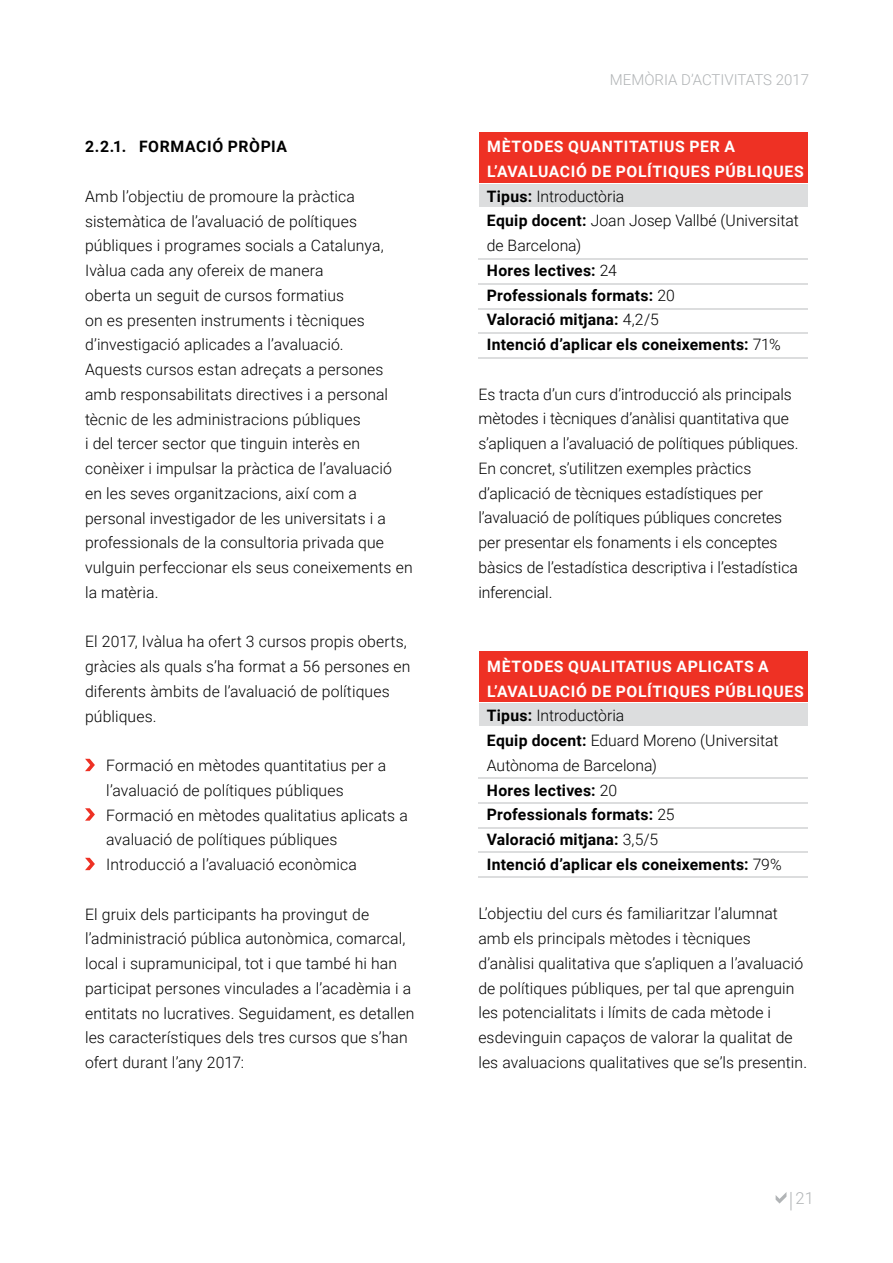
<style>
.page{position:relative;width:893px;height:1263px;background:#fff}
.page>*{position:absolute;margin:0;border:0;box-sizing:border-box;transform-origin:0 0}
.t1{font:300 16.5px "Roboto";color:#b1b4b6}
.t2{font:300 15.75px/24.8px "Roboto";letter-spacing:.005em;color:#000}
.t3{font:700 15.75px/24.8px "Roboto";letter-spacing:.02em;color:#000}
.t4{font:700 15.75px "Roboto";letter-spacing:.045em;color:#000}
.t5{font:300 15px "Roboto";color:#b1b4b6}
.s1{color:#fff}
.s2{font-weight:300}
</style>
<div class="page">
<svg style="left:776px;top:1192px;width:16px;height:18px"></svg>
<div style="left:480px;top:184px;width:328px;height:23px;background:#dcddde"></div>
<div style="left:480px;top:703px;width:328px;height:23px;background:#dcddde"></div>
<hr style="left:478px;top:283px;width:330px;height:2px;background:#dcddde">
<hr style="left:478px;top:802px;width:330px;height:2px;background:#dcddde">
<hr style="left:478px;top:357px;width:330px;height:2px;background:#dcddde">
<hr style="left:478px;top:876px;width:330px;height:2px;background:#dcddde">
<div style="left:480px;top:133px;width:328px;height:50px;background:#ee3124"></div>
<div style="left:480px;top:652px;width:328px;height:50px;background:#ee3124"></div>
<hr style="left:478px;top:258px;width:330px;height:2px;background:#dcddde">
<hr style="left:478px;top:777px;width:330px;height:2px;background:#dcddde">
<hr style="left:478px;top:333px;width:330px;height:1px;background:#dcddde">
<hr style="left:478px;top:851px;width:330px;height:2px;background:#dcddde">
<svg style="left:85px;top:759px;width:10px;height:12px"></svg>
<svg style="left:85px;top:808px;width:10px;height:13px"></svg>
<svg style="left:85px;top:858px;width:10px;height:12px"></svg>
<hr style="left:478px;top:308px;width:330px;height:2px;background:#dcddde">
<hr style="left:478px;top:827px;width:330px;height:1px;background:#dcddde">
<p class="t4" style="left:85px;top:136px;width:203px">2.2.1. FORMACIÓ PRÒPIA</p>
<p class="t2" style="left:85px;top:183px;width:329px">Amb l’objectiu de promoure la pràctica sistemàtica de l’avaluació de polítiques públiques i programes socials a Catalunya, Ivàlua cada any ofereix de manera<br>oberta un seguit de cursos formatius<br>on es presenten instruments i tècniques d’investigació aplicades a l’avaluació.<br>Aquests cursos estan adreçats a persones amb responsabilitats directives i a personal tècnic de les administracions públiques<br>i del tercer sector que tinguin interès en conèixer i impulsar la pràctica de l’avaluació en les seves organitzacions, així com a personal investigador de les universitats i a professionals de la consultoria privada que vulguin perfeccionar els seus coneixements en la matèria.</p>
<p class="t2" style="left:85px;top:629px;width:327px">El 2017, Ivàlua ha ofert 3 cursos propis oberts, gràcies als quals s’ha format a 56 persones en diferents àmbits de l’avaluació de polítiques públiques.</p>
<p class="t2" style="left:106px;top:752px;width:303px">Formació en mètodes quantitatius per a l’avaluació de polítiques públiques Formació en mètodes qualitatius aplicats a avaluació de polítiques públiques Introducció a l’avaluació econòmica</p>
<p class="t2" style="left:85px;top:901px;width:331px">El gruix dels participants ha provingut de l’administració pública autonòmica, comarcal, local i supramunicipal, tot i que també hi han participat persones vinculades a l’acadèmia i a entitats no lucratives. Seguidament, es detallen les característiques dels tres cursos que s’han ofert durant l’any 2017:</p>
<p class="t5" style="left:610px;top:69px;width:201px">MEMÒRIA D’ACTIVITATS 2017</p>
<p class="t3" style="left:487px;top:134px;width:319px"><span class="s1">MÈTODES QUANTITATIUS PER A<br>L’AVALUACIÓ DE POLÍTIQUES PÚBLIQUES<br></span>Tipus: <span class="s2">Introductòria<br></span>Equip docent: <span class="s2">Joan Josep Vallbé (Universitat de Barcelona)<br></span>Hores lectives: <span class="s2">24<br></span>Professionals formats: <span class="s2">20<br></span>Valoració mitjana: <span class="s2">4,2/5<br></span>Intenció d’aplicar els coneixements: <span class="s2">71%</span></p>
<p class="t2" style="left:478px;top:381px;width:322px">Es tracta d’un curs d’introducció als principals mètodes i tècniques d’anàlisi quantitativa que s’apliquen a l’avaluació de polítiques públiques.<br>En concret, s’utilitzen exemples pràctics d’aplicació de tècniques estadístiques per l’avaluació de polítiques públiques concretes per presentar els fonaments i els conceptes bàsics de l’estadística descriptiva i l’estadística inferencial.</p>
<p class="t3" style="left:487px;top:653px;width:319px"><span class="s1">MÈTODES QUALITATIUS APLICATS A<br>L’AVALUACIÓ DE POLÍTIQUES PÚBLIQUES<br></span>Tipus: <span class="s2">Introductòria<br></span>Equip docent: <span class="s2">Eduard Moreno (Universitat<br>Autònoma de Barcelona)<br></span>Hores lectives: <span class="s2">20<br></span>Professionals formats: <span class="s2">25<br></span>Valoració mitjana: <span class="s2">3,5/5<br></span>Intenció d’aplicar els coneixements: <span class="s2">79%</span></p>
<p class="t2" style="left:478px;top:901px;width:330px">L’objectiu del curs és familiaritzar l’alumnat amb els principals mètodes i tècniques d’anàlisi qualitativa que s’apliquen a l’avaluació de polítiques públiques, per tal que aprenguin les potencialitats i límits de cada mètode i esdevinguin capaços de valorar la qualitat de les avaluacions qualitatives que se’ls presentin.</p>
<p class="t1" style="left:796px;top:1187px;width:20px">21</p>
</div>
